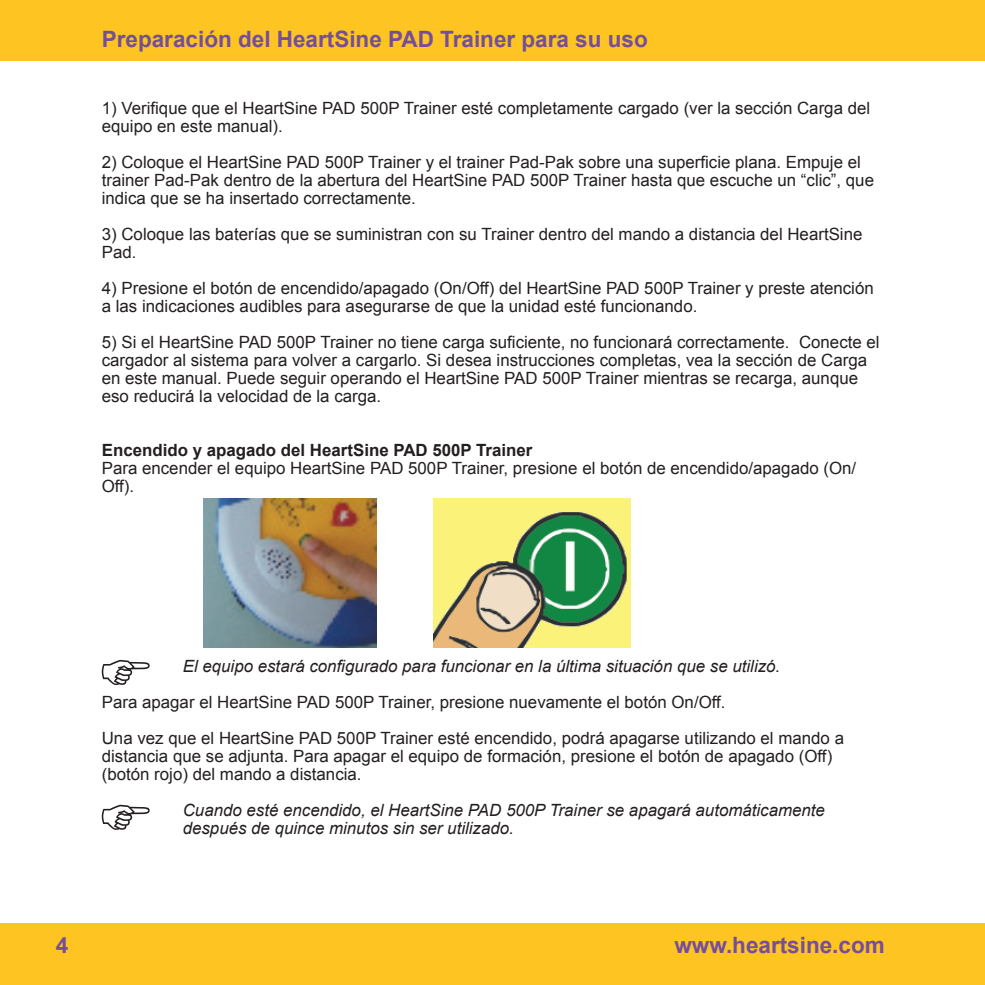
<style>
.page{position:relative;width:985px;height:985px;background:#fff}
.page>*{position:absolute;margin:0;border:0;box-sizing:border-box;transform-origin:0 0}
.t1{font:700 22.5px "Arial";color:#754e9b}
.t2{font:16.88px/18px "Arial";color:#231f20}
.t3{font:italic 16.88px/18px "Arial";color:#231f20}
.t4{font:700 16.88px "Arial";color:#231f20}
</style>
<div class="page">
<div style="left:0;top:923px;width:965px;height:62px;background:#fec422"></div>
<div style="left:965px;top:923px;width:20px;height:62px;background:#fec422"></div>
<div style="left:0;top:0;width:985px;height:60px;background:#fec422"></div>
<img style="left:433px;top:499px;width:198px;height:149px">
<img style="left:203px;top:499px;width:174px;height:149px">
<svg style="left:102px;top:805px;width:48px;height:25px"></svg>
<svg style="left:102px;top:660px;width:48px;height:25px"></svg>
<h1 class="t1" style="left:102px;top:24px;width:548px">Preparación del HeartSine PAD Trainer para su uso</h1>
<p class="t2" style="left:102px;top:99px;width:770px">1) Verifique que el HeartSine PAD 500P Trainer esté completamente cargado (ver la sección Carga del equipo en este manual).</p>
<p class="t2" style="left:102px;top:153px;width:774px">2) Coloque el HeartSine PAD 500P Trainer y el trainer Pad-Pak sobre una superficie plana. Empuje el trainer Pad-Pak dentro de la abertura del HeartSine PAD 500P Trainer hasta que escuche un “clic”, que indica que se ha insertado correctamente.</p>
<p class="t2" style="left:102px;top:225px;width:762px">3) Coloque las baterías que se suministran con su Trainer dentro del mando a distancia del HeartSine<br>Pad.</p>
<p class="t2" style="left:102px;top:279px;width:774px">4) Presione el botón de encendido/apagado (On/Off) del HeartSine PAD 500P Trainer y preste atención a las indicaciones audibles para asegurarse de que la unidad esté funcionando.</p>
<p class="t2" style="left:102px;top:333px;width:779px">5) Si el HeartSine PAD 500P Trainer no tiene carga suficiente, no funcionará correctamente. Conecte el cargador al sistema para volver a cargarlo. Si desea instrucciones completas, vea la sección de Carga en este manual. Puede seguir operando el HeartSine PAD 500P Trainer mientras se recarga, aunque eso reducirá la velocidad de la carga.</p>
<p class="t4" style="left:102px;top:439px;width:432px">Encendido y apagado del HeartSine PAD 500P Trainer</p>
<p class="t2" style="left:102px;top:459px;width:756px">Para encender el equipo HeartSine PAD 500P Trainer, presione el botón de encendido/apagado (On/<br>Off).</p>
<p class="t3" style="left:183px;top:657px;width:599px">El equipo estará configurado para funcionar en la última situación que se utilizó.</p>
<p class="t2" style="left:102px;top:684px;width:744px;line-height:36px">Para apagar el HeartSine PAD 500P Trainer, presione nuevamente el botón On/Off.<br>Una vez que el HeartSine PAD 500P Trainer esté encendido, podrá apagarse utilizando el mando a</p>
<p class="t2" style="left:102px;top:747px;width:732px">distancia que se adjunta. Para apagar el equipo de formación, presione el botón de apagado (Off) (botón rojo) del mando a distancia.</p>
<p class="t3" style="left:183px;top:801px;width:644px">Cuando esté encendido, el HeartSine PAD 500P Trainer se apagará automáticamente después de quince minutos sin ser utilizado.</p>
<h1 class="t1" style="left:56px;top:930px;width:14px">4</h1>
<h1 class="t1" style="left:674px;top:930px;width:212px">www.heartsine.com</h1>
</div>
